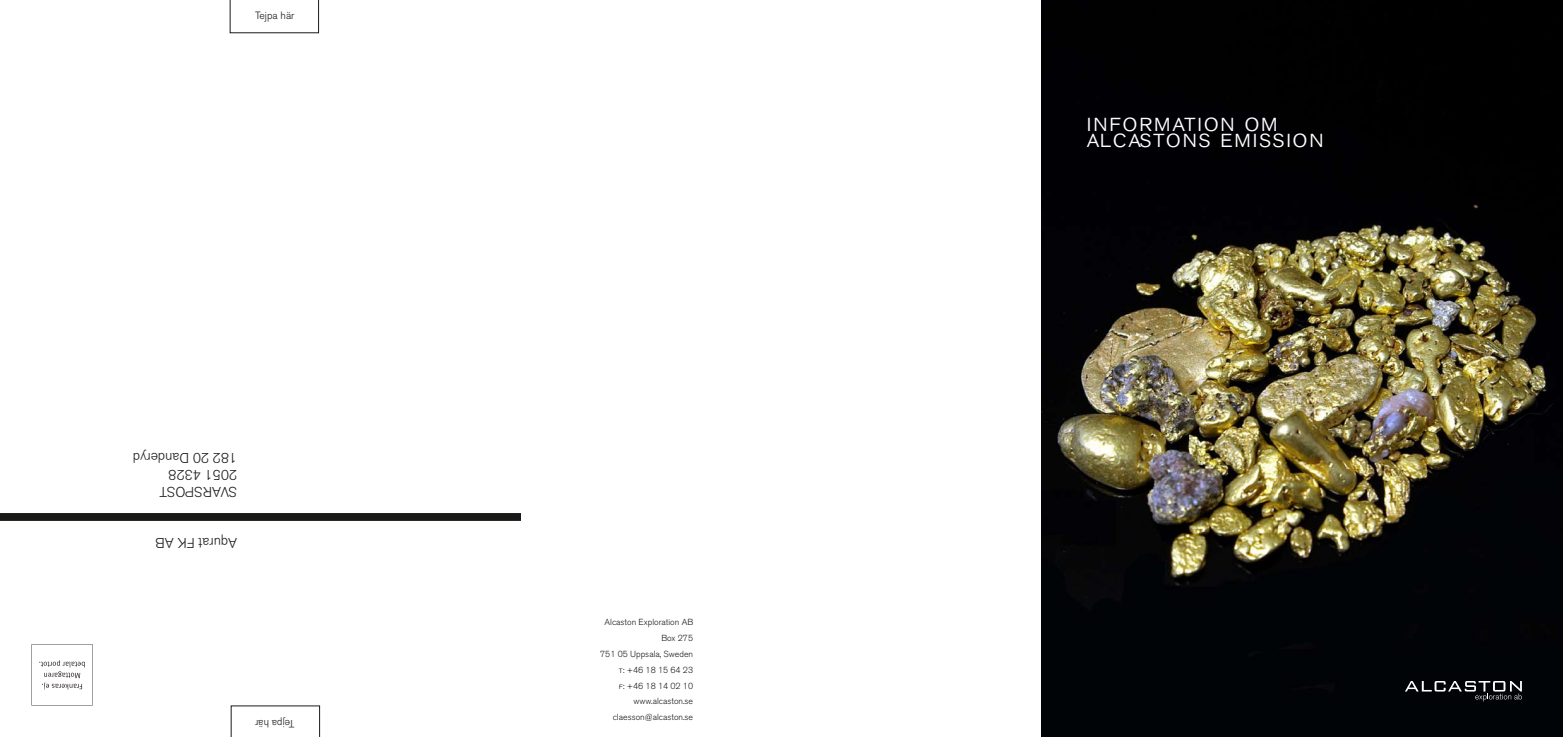
<style>
.page{position:relative;width:1563px;height:737px;background:#fff}
.page>*{position:absolute;margin:0;border:0;box-sizing:border-box;transform-origin:0 0}
.t1{font:300 26.25px "Akzidenz Grotesk BE";letter-spacing:.05em;color:#fff}
.t2{font:300 14px/16.8px "Akzidenz Grotesk BE";color:#1a1a19}
.t3{font:300 10.5px "Akzidenz Grotesk BE";letter-spacing:-.06em;color:#1a1a19}
.t4{font:300 8.75px/15.8px "Akzidenz Grotesk BE";color:#1a1a19;text-align:right}
</style>
<div class="page">
<img style="left:1042px;top:0;width:521px;height:737px">
<svg style="left:1405px;top:681px;width:116px;height:20px;background:#313537"></svg>
<svg style="left:231px;top:705px;width:89px;height:32px"></svg>
<svg style="left:230px;top:0;width:89px;height:33px"></svg>
<div style="left:0;top:513px;width:521px;height:8px;background:#1a1a19"></div>
<svg style="left:32px;top:644px;width:61px;height:61px"></svg>
<p class="t3" style="left:255px;top:9px;width:41px">Tejpa här</p>
<h2 class="t2" style="left:237px;top:500px;width:106px;rotate:-180deg">SVARSPOST<br>2051 4328<br>182 20 Danderyd</h2>
<h2 class="t2" style="left:237px;top:550px;width:83px;rotate:-180deg">Aqurat FK AB</h2>
<p class="t4" style="left:600px;top:614px;width:94px">Alcaston Exploration AB<br>Box 275<br>751 05 Uppsala, Sweden t: +46 18 15 64 23<br>f: +46 18 14 02 10 www.alcaston.se</p>
<p class="t3" style="left:295px;top:729px;width:41px;rotate:-180deg">Tejpa här</p>
<p class="t4" style="left:613px;top:709px;width:82px">claesson@alcaston.se</p>
<h1 class="t1" style="left:1086px;top:107px;width:193px">information om</h1>
<h1 class="t1" style="left:1086px;top:124px;width:239px">alcastons emission</h1>
</div>
